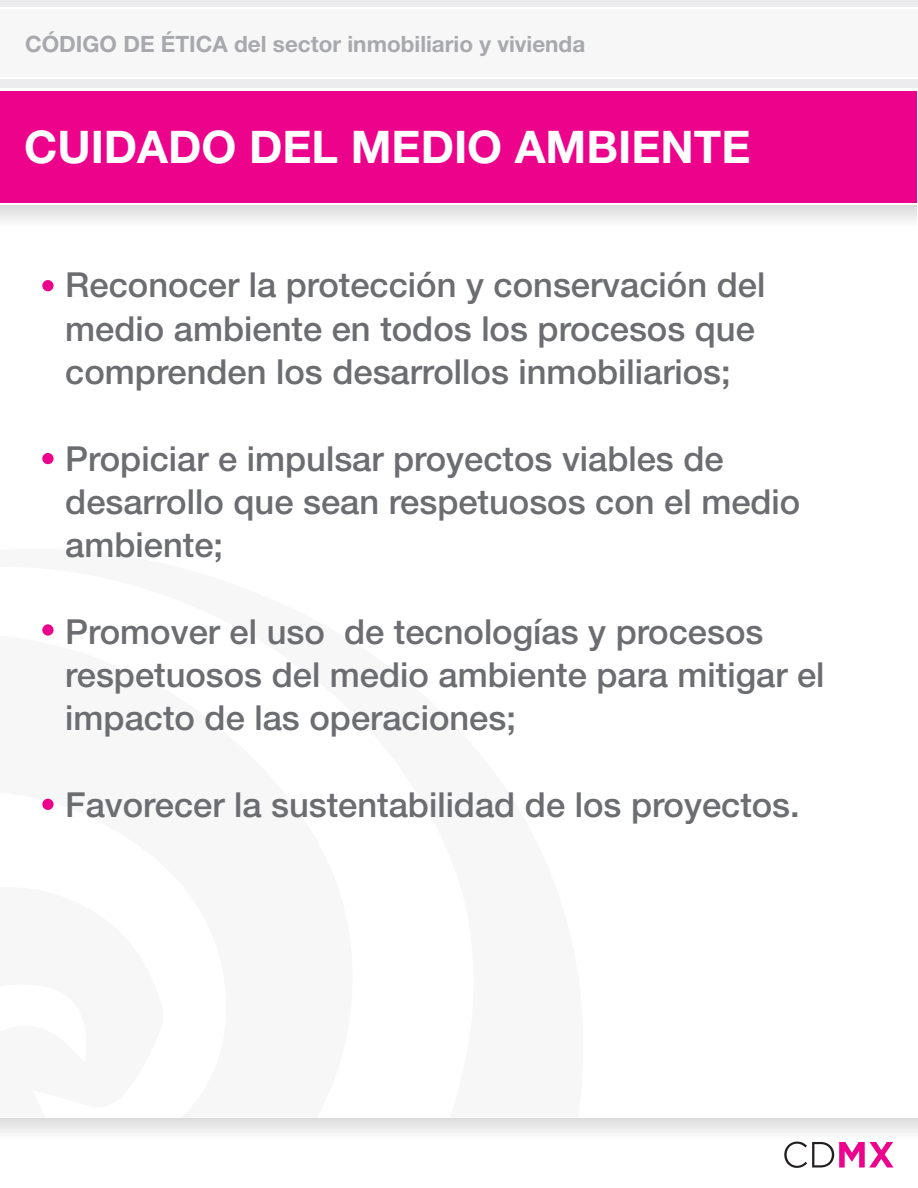
<style>
.page{position:relative;width:918px;height:1188px;background:#fff}
.page>*{position:absolute;margin:0;border:0;box-sizing:border-box;transform-origin:0 0}
.t1{font:700 45px "Helvetica Neue LT Std";color:#fff}
.t2{font:500 34.5px/43.2px "Helvetica Neue LT Std";color:#6c6d70}
.t3{font:700 22.5px "Helvetica Neue LT Std";color:#a8a9ad}
</style>
<div class="page">
<div style="left:0;top:91px;width:917px;height:111px;background:#ed028c"></div>
<div style="left:0;top:206px;width:917px;height:60px;background:linear-gradient(to bottom,#ececec,#fff)"></div>
<div style="left:0;top:0;width:917px;height:7px;background:#ececee"></div>
<div style="left:0;top:79px;width:917px;height:9px;background:#ececee"></div>
<div style="left:0;top:9px;width:917px;height:68px;background:#f7f7f8"></div>
<div style="left:42px;top:280px;width:12px;height:11px;background:#ed028c;border-radius:50%"></div>
<div style="left:42px;top:453px;width:12px;height:11px;background:#ed028c;border-radius:50%"></div>
<div style="left:42px;top:624px;width:12px;height:12px;background:#ed028c;border-radius:50%"></div>
<div style="left:42px;top:799px;width:12px;height:11px;background:#ed028c;border-radius:50%"></div>
<div style="left:0;top:1118px;width:918px;height:60px;background:linear-gradient(to bottom,#ebebeb,#fff)"></div>
<svg style="left:784px;top:1142px;width:110px;height:26px"></svg>
<p class="t3" style="left:25px;top:30px;width:562px">CÓDIGO DE ÉTICA del sector inmobiliario y vivienda</p>
<h1 class="t1" style="left:24px;top:119px;width:728px">CUIDADO DEL MEDIO AMBIENTE</h1>
<p class="t2" style="left:65px;top:263px;width:702px">Reconocer la protección y conservación del medio ambiente en todos los procesos que comprenden los desarrollos inmobiliarios;</p>
<p class="t2" style="left:65px;top:436px;width:737px">Propiciar e impulsar proyectos viables de desarrollo que sean respetuosos con el medio ambiente;</p>
<p class="t2" style="left:65px;top:609px;width:761px">Promover el uso de tecnologías y procesos respetuosos del medio ambiente para mitigar el impacto de las operaciones;</p>
<p class="t2" style="left:65px;top:783px;width:736px">Favorecer la sustentabilidad de los proyectos.</p>
</div>
